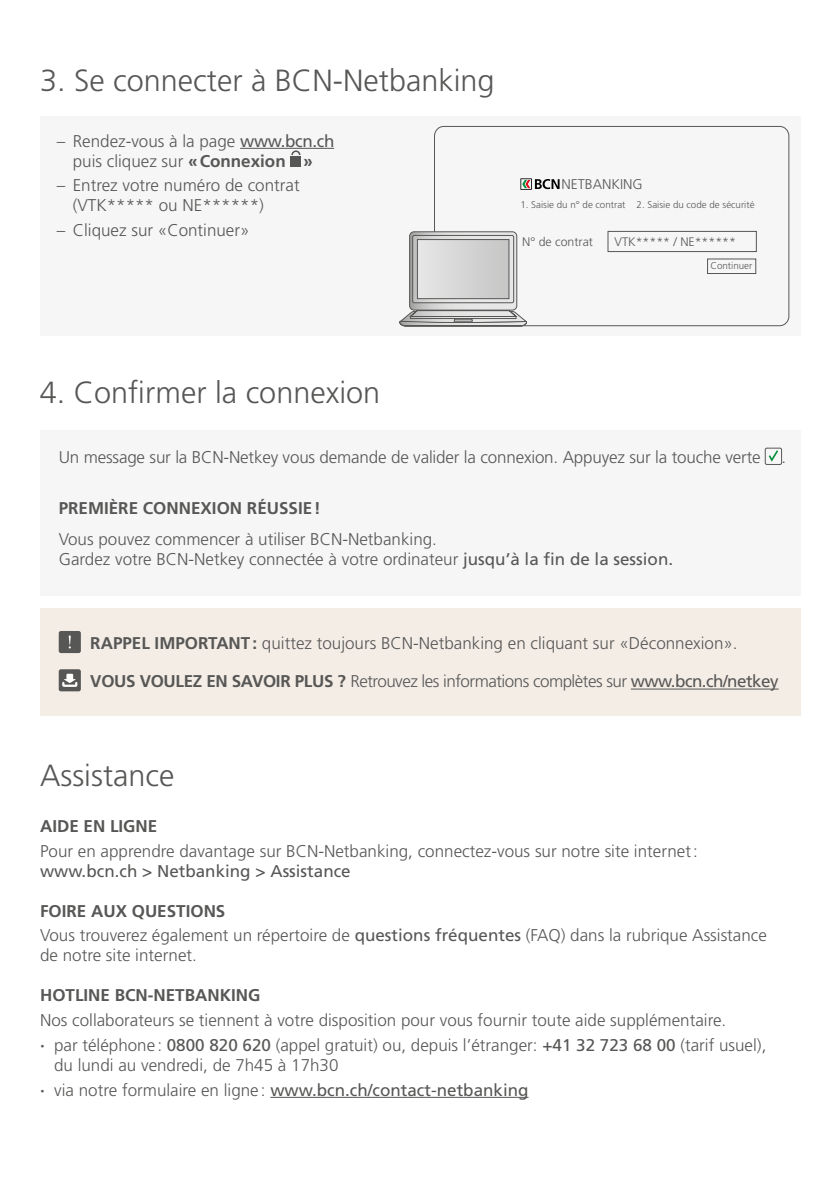
<style>
.page{position:relative;width:840px;height:1191px;background:#fff}
.page>*{position:absolute;margin:0;border:0;box-sizing:border-box;transform-origin:0 0}
.t1{font:300 30.6px "Frutiger LT Std";color:#575756}
.t2{font:300 17px/24.8px "Frutiger LT Std";color:#575756}
.t3{font:300 17px "Frutiger LT Std";letter-spacing:-.03em;color:#575756}
.t4{font:700 17px "Frutiger LT Std";color:#575756}
.t5{font:17px "Frutiger LT Std";color:#575756}
.t6{font:300 14px "Frutiger LT Std";color:#575756}
.t7{font:300 12.4px "Frutiger LT Std";color:#575756}
.t8{font:300 9.8px "Frutiger LT Std";color:#575756}
.s1{font-weight:400}
.s2{font-weight:700}
</style>
<div class="page">
<hr style="left:270px;top:1097px;width:258px;height:1px;background:#575756">
<div style="left:40px;top:116px;width:760px;height:220px;background:#f6f6f6"></div>
<svg style="left:434px;top:126px;width:355px;height:200px"></svg>
<div style="left:607px;top:231px;width:149px;height:21px;border:1px solid #575756"></div>
<div style="left:707px;top:259px;width:48px;height:15px;border:1px solid #575756"></div>
<svg style="left:520px;top:178px;width:39px;height:12px"></svg>
<svg style="left:399px;top:232px;width:128px;height:94px"></svg>
<div style="left:417px;top:239px;width:91px;height:60px;background:linear-gradient(to right,#e7e7e7,#c5c5c5)"></div>
<div style="left:417px;top:239px;width:92px;height:60px;border:1px solid #575756"></div>
<hr style="left:240px;top:148px;width:94px;height:1px;background:#575756">
<div style="left:290px;top:156px;width:11px;height:11px;background:#575756"></div>
<svg style="left:291px;top:150px;width:9px;height:5px"></svg>
<div style="left:40px;top:430px;width:760px;height:165px;background:#f6f6f6"></div>
<div style="left:764px;top:448px;width:17px;height:16px;border:1px solid #575756;border-radius:2px"></div>
<svg style="left:768px;top:450px;width:9px;height:12px"></svg>
<div style="left:40px;top:608px;width:760px;height:107px;background:#f4ede6"></div>
<div style="left:59px;top:631px;width:22px;height:22px;background:#575756;border-radius:2px"></div>
<svg style="left:69px;top:635px;width:2px;height:13px"></svg>
<hr style="left:630px;top:688px;width:148px;height:1px;background:#575756">
<div style="left:59px;top:669px;width:22px;height:22px;background:#575756;border-radius:2px"></div>
<svg style="left:62px;top:673px;width:15px;height:14px"></svg>
<h1 class="t1" style="left:40px;top:63px;width:456px">3. Se connecter à BCN-Netbanking</h1>
<p class="t2" style="left:57px;top:131px;width:279px;line-height:20px;text-align:center">– Rendez-vous à la page <span class="s1">www.bcn.ch </span>puis cliquez sur <span class="s2">«Connexion »</span></p>
<p class="t2" style="left:73px;top:176px;width:228px;line-height:20px;text-indent:-16px">– Entrez votre numéro de contrat (VTK***** ou NE******)</p>
<p class="t2" style="left:57px;top:218px;width:194px">– Cliquez sur «Continuer»</p>
<p class="t6" style="left:561px;top:176px;width:83px">NETBANKING</p>
<p class="t8" style="left:520px;top:199px;width:235px">1. Saisie du n° de contrat 2. Saisie du code de sécurité</p>
<p class="t7" style="left:522px;top:234px;width:72px">N° de contrat</p>
<p class="t7" style="left:614px;top:235px;width:123px">VTK***** / NE******</p>
<p class="t8" style="left:710px;top:260px;width:43px">Continuer</p>
<h1 class="t1" style="left:40px;top:375px;width:342px">4. Confirmer la connexion</h1>
<p class="t2" style="left:59px;top:444px;width:728px">Un message sur la BCN-Netkey vous demande de valider la connexion. Appuyez sur la touche verte .</p>
<p class="t4" style="left:59px;top:498px;width:263px">PREMIÈRE CONNEXION RÉUSSIE!</p>
<p class="t2" style="left:59px;top:530px;width:615px;line-height:20px">Vous pouvez commencer à utiliser BCN-Netbanking.<br>Gardez votre BCN-Netkey connectée à votre ordinateur <span class="s1">jusqu’à la fin de la session.</span></p>
<p class="t2" style="left:90px;top:631px;width:648px"><span class="s2">RAPPEL IMPORTANT:</span> quittez toujours BCN-Netbanking en cliquant sur «Déconnexion».</p>
<p class="t3" style="left:90px;top:672px;width:689px"><span class="s2">VOUS VOULEZ EN SAVOIR PLUS ?</span> Retrouvez les informations complètes sur <span class="s1">www.bcn.ch/netkey</span></p>
<h1 class="t1" style="left:40px;top:758px;width:136px">Assistance</h1>
<p class="t4" style="left:40px;top:816px;width:119px">AIDE EN LIGNE</p>
<p class="t2" style="left:40px;top:839px;width:659px">Pour en apprendre davantage sur BCN-Netbanking, connectez-vous sur notre site internet:</p>
<p class="t5" style="left:40px;top:861px;width:312px">www.bcn.ch &gt; Netbanking &gt; Assistance</p>
<p class="t2" style="left:40px;top:898px;width:728px"><span class="s2">FOIRE AUX QUESTIONS<br></span>Vous trouverez également un répertoire de <span class="s1">questions fréquentes</span> (FAQ) dans la rubrique Assistance</p>
<p class="t2" style="left:40px;top:943px;width:158px">de notre site internet.</p>
<p class="t4" style="left:40px;top:985px;width:222px">HOTLINE BCN-NETBANKING</p>
<p class="t2" style="left:40px;top:1008px;width:727px">Nos collaborateurs se tiennent à votre disposition pour vous fournir toute aide supplémentaire.<br><span class="s2">·</span> par téléphone: <span class="s1">0800 820 620</span> (appel gratuit) ou, depuis l’étranger: <span class="s1">+41 32 723 68 00</span> (tarif usuel),</p>
<p class="t2" style="left:40px;top:1052px;width:489px;text-indent:14px">du lundi au vendredi, de 7h45 à 17h30<br><span class="s2">·</span> via notre formulaire en ligne: <span class="s1">www.bcn.ch/contact-netbanking</span></p>
</div>
